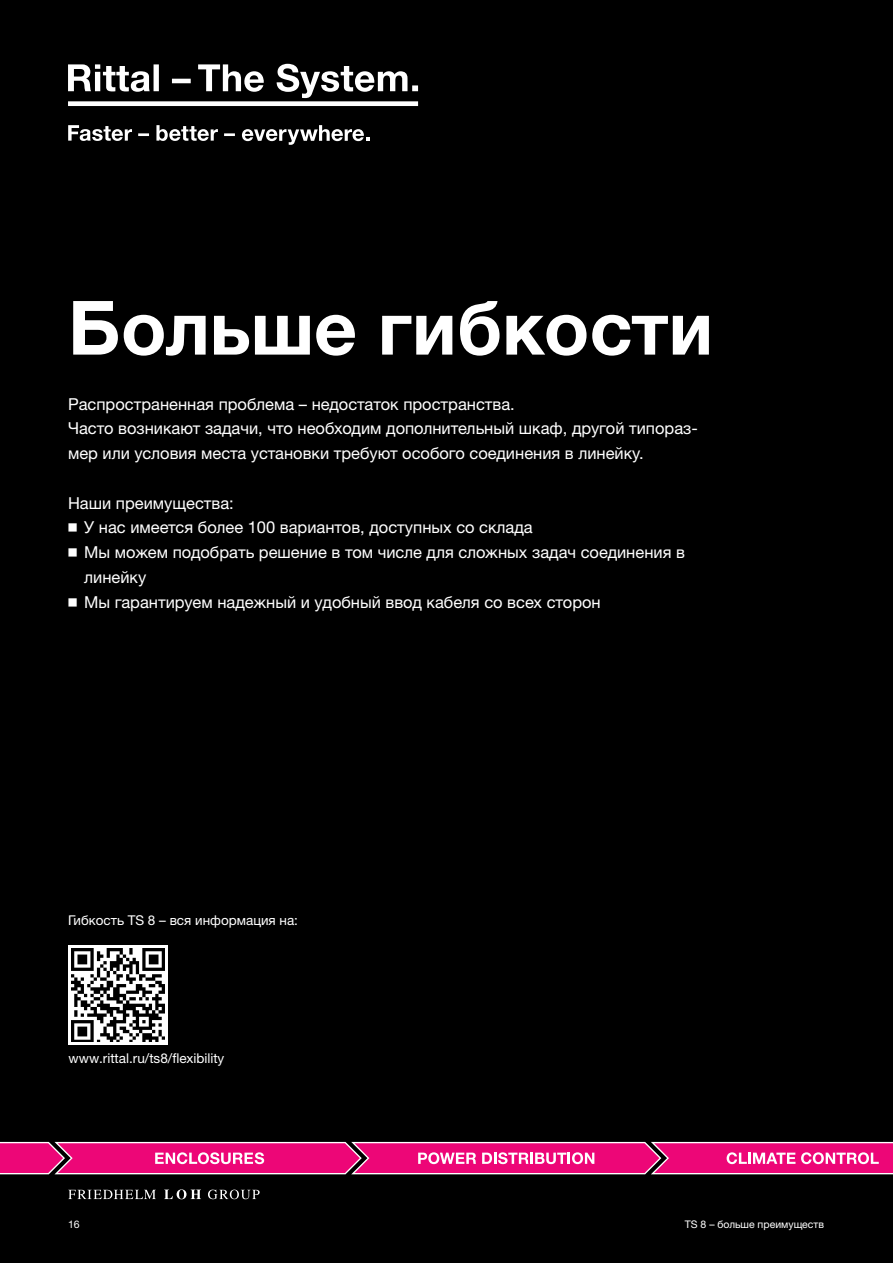
<style>
.page{position:relative;width:893px;height:1263px;background:#000}
.page>*{position:absolute;margin:0;border:0;box-sizing:border-box;transform-origin:0 0}
.t1{font:700 75px "Neue Helvetica For Rittal";color:#fff}
.t2{font:16.5px/24.8px "Neue Helvetica For Rittal";color:#fff}
.t3{font:13.5px "Neue Helvetica For Rittal";color:#fff}
.t4{font:10.5px "Neue Helvetica For Rittal";color:#fff}
.s1{font-weight:300}
</style>
<div class="page">
<svg style="left:68px;top:1189px;width:192px;height:10px;background:#424242"></svg>
<svg style="left:0;top:1142px;width:893px;height:32px;background:#eb2f8b"></svg>
<svg style="left:68px;top:64px;width:350px;height:81px"></svg>
<div style="left:68px;top:945px;width:100px;height:100px;background:#fff"></div>
<img style="left:71px;top:948px;width:94px;height:94px">
<h1 class="t1" style="left:68px;top:282px;width:646px">Больше гибкости</h1>
<p class="t2" style="left:68px;top:391px;width:631px">Распространенная проблема – недостаток пространства.<br>Часто возникают задачи, что необходим дополнительный шкаф, другой типораз&shy;мер или условия места установки требуют особого соединения в линейку.</p>
<p class="t2" style="left:68px;top:490px;width:167px">Наши преимущества:</p>
<p class="t2" style="left:68px;top:515px;width:466px"><span class="s1">◾</span> У нас имеется более 100 вариантов, доступных со склада</p>
<p class="t2" style="left:68px;top:540px;width:618px"><span class="s1">◾</span> Мы можем подобрать решение в том числе для сложных задач соединения в</p>
<p class="t2" style="left:84px;top:564px;width:64px">линейку</p>
<p class="t2" style="left:68px;top:589px;width:534px"><span class="s1">◾</span> Мы гарантируем надежный и удобный ввод кабеля со всех сторон</p>
<p class="t3" style="left:68px;top:911px;width:231px">Гибкость TS 8 – вся информация на:</p>
<p class="t3" style="left:68px;top:1049px;width:157px">www.rittal.ru/ts8/flexibility</p>
<p class="t4" style="left:68px;top:1218px;width:13px">16</p>
<p class="t4" style="left:685px;top:1218px;width:141px">TS 8 – больше преимуществ</p>
</div>
